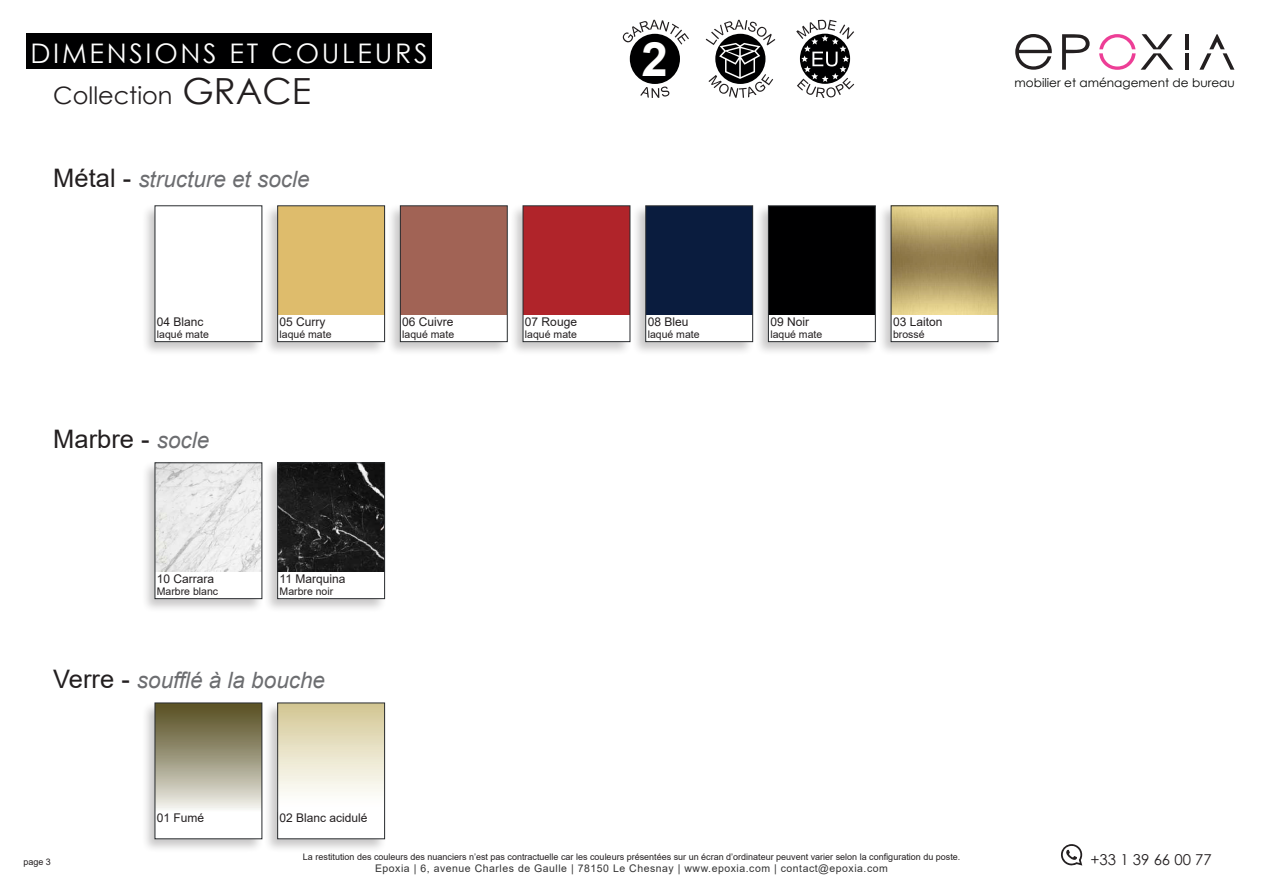
<style>
.page{position:relative;width:1263px;height:893px;background:#fff}
.page>*{position:absolute;margin:0;border:0;box-sizing:border-box;transform-origin:0 0}
.t1{font:700 47.4px "Arial";color:#fff}
.t2{font:27px "Century Gothic";letter-spacing:.1em;color:#fff}
.t3{font:25.5px "Arial";color:#231f20}
.t4{font:24px "Century Gothic";color:#231f20}
.t5{font:italic 22.5px "Arial";color:#6c6d70}
.t6{font:15px "Century Gothic";color:#231f20}
.t7{font:12px "Arial";color:#231f20}
.t8{font:12px "Century Gothic";color:#040503}
.t9{font:10.5px "Arial";color:#231f20}
.t10{font:10.5px "Arial";letter-spacing:.05em;color:#333}
.t11{font:9px "Arial";color:#231f20}
.s1{font-size:36px}
.s2{font-style:normal;font-size:25.5px;color:#231f20}
.s3{font-style:italic;font-size:22.5px;color:#6c6d70}
</style>
<div class="page">
<div style="left:26px;top:34px;width:406px;height:35px;background:#000001"></div>
<svg style="left:706px;top:20px;width:69px;height:78px"></svg>
<svg style="left:796px;top:20px;width:58px;height:78px"></svg>
<div style="left:630px;top:34px;width:50px;height:50px;background:#000001;border-radius:50%"></div>
<svg style="left:623px;top:20px;width:66px;height:25px"></svg>
<svg style="left:640px;top:86px;width:29px;height:12px"></svg>
<svg style="left:1061px;top:844px;width:22px;height:22px"></svg>
<svg style="left:1015px;top:34px;width:37px;height:36px"></svg>
<svg style="left:1199px;top:34px;width:35px;height:36px"></svg>
<svg style="left:1185px;top:53px;width:3px;height:17px"></svg>
<svg style="left:1185px;top:34px;width:3px;height:15px"></svg>
<svg style="left:1141px;top:34px;width:32px;height:36px"></svg>
<svg style="left:1062px;top:34px;width:27px;height:36px"></svg>
<svg style="left:1099px;top:34px;width:36px;height:36px"></svg>
<div style="left:141px;top:204px;width:123px;height:152px;background:#231f20;opacity:.25"></div>
<div style="left:155px;top:206px;width:107px;height:136px;background:#fff"></div>
<div style="left:141px;top:461px;width:123px;height:152px;background:#231f20;opacity:.25"></div>
<div style="left:155px;top:463px;width:107px;height:136px;background:#fff"></div>
<div style="left:141px;top:701px;width:123px;height:152px;background:#231f20;opacity:.25"></div>
<div style="left:155px;top:703px;width:107px;height:136px;background:#fff"></div>
<div style="left:386px;top:204px;width:124px;height:152px;background:#231f20;opacity:.25"></div>
<div style="left:400px;top:206px;width:107px;height:136px;background:#fff"></div>
<div style="left:631px;top:204px;width:124px;height:152px;background:#231f20;opacity:.25"></div>
<div style="left:646px;top:206px;width:107px;height:136px;background:#fff"></div>
<div style="left:263px;top:204px;width:124px;height:152px;background:#231f20;opacity:.25"></div>
<div style="left:278px;top:206px;width:107px;height:136px;background:#fff"></div>
<div style="left:263px;top:461px;width:124px;height:152px;background:#231f20;opacity:.25"></div>
<div style="left:278px;top:463px;width:107px;height:136px;background:#fff"></div>
<div style="left:263px;top:701px;width:124px;height:152px;background:#231f20;opacity:.25"></div>
<div style="left:278px;top:703px;width:107px;height:136px;background:#fff"></div>
<div style="left:509px;top:204px;width:123px;height:152px;background:#231f20;opacity:.25"></div>
<div style="left:523px;top:206px;width:107px;height:136px;background:#fff"></div>
<div style="left:754px;top:204px;width:124px;height:152px;background:#231f20;opacity:.25"></div>
<div style="left:768px;top:206px;width:107px;height:136px;background:#fff"></div>
<div style="left:877px;top:204px;width:123px;height:152px;background:#231f20;opacity:.25"></div>
<div style="left:891px;top:206px;width:107px;height:136px;background:#fff"></div>
<img style="left:157px;top:465px;width:103px;height:106px">
<div style="left:155px;top:703px;width:107px;height:109px;background:linear-gradient(to bottom,#514819,#f0f0eb)"></div>
<div style="left:401px;top:206px;width:106px;height:108px;background:#a16355"></div>
<div style="left:646px;top:206px;width:106px;height:108px;background:#0a1c3e"></div>
<div style="left:278px;top:206px;width:106px;height:108px;background:#debc6c"></div>
<img style="left:279px;top:465px;width:104px;height:106px">
<div style="left:278px;top:703px;width:106px;height:109px;background:linear-gradient(to bottom,#d3c794,#fff)"></div>
<div style="left:523px;top:206px;width:107px;height:108px;background:#b0242a"></div>
<div style="left:769px;top:206px;width:106px;height:108px;background:#000001"></div>
<img style="left:893px;top:208px;width:103px;height:106px">
<div style="left:155px;top:703px;width:107px;height:136px;border:1px solid #292c2f"></div>
<div style="left:400px;top:206px;width:107px;height:136px;border:1px solid #292c2f"></div>
<div style="left:645px;top:206px;width:108px;height:136px;border:1px solid #292c2f"></div>
<div style="left:277px;top:206px;width:108px;height:136px;border:1px solid #292c2f"></div>
<div style="left:277px;top:463px;width:108px;height:136px;border:1px solid #292c2f"></div>
<div style="left:277px;top:703px;width:108px;height:136px;border:1px solid #292c2f"></div>
<div style="left:768px;top:206px;width:107px;height:136px;border:1px solid #292c2f"></div>
<div style="left:891px;top:206px;width:107px;height:136px;border:1px solid #292c2f"></div>
<h2 class="t2" style="left:30px;top:34px;width:399px">DIMENSIONS ET COULEURS</h2>
<h3 class="t4" style="left:53px;top:78px;width:259px">Collection <span class="s1">GRACE</span></h3>
<p class="t5" style="left:53px;top:165px;width:258px"><span class="s2">Métal -</span> structure et socle</p>
<p class="t7" style="left:157px;top:314px;width:48px">04 Blanc</p>
<p class="t9" style="left:157px;top:327px;width:53px">laqué mate</p>
<p class="t3" style="left:53px;top:421px;width:157px">Marbre - <span class="s3">socle</span></p>
<p class="t7" style="left:280px;top:314px;width:48px">05 Curry</p>
<p class="t9" style="left:280px;top:327px;width:53px">laqué mate</p>
<p class="t7" style="left:402px;top:314px;width:53px">06 Cuivre</p>
<p class="t9" style="left:402px;top:327px;width:53px">laqué mate</p>
<p class="t7" style="left:157px;top:571px;width:59px">10 Carrara</p>
<p class="t9" style="left:157px;top:584px;width:63px">Marbre blanc</p>
<p class="t7" style="left:280px;top:571px;width:67px">11 Marquina</p>
<p class="t9" style="left:280px;top:584px;width:55px">Marbre noir</p>
<p class="t5" style="left:53px;top:666px;width:273px"><span class="s2">Verre -</span> soufflé à la bouche</p>
<p class="t7" style="left:157px;top:810px;width:49px">01 Fumé</p>
<p class="t7" style="left:280px;top:810px;width:90px">02 Blanc acidulé</p>
<h1 class="t1" style="left:642px;top:26px;width:28px">2</h1>
<p class="t7" style="left:525px;top:314px;width:54px">07 Rouge</p>
<p class="t9" style="left:525px;top:327px;width:53px">laqué mate</p>
<p class="t7" style="left:648px;top:314px;width:42px">08 Bleu</p>
<p class="t9" style="left:648px;top:327px;width:53px">laqué mate</p>
<p class="t7" style="left:770px;top:314px;width:40px">09 Noir</p>
<p class="t9" style="left:770px;top:327px;width:53px">laqué mate</p>
<p class="t7" style="left:893px;top:314px;width:51px">03 Laiton</p>
<p class="t9" style="left:893px;top:327px;width:33px">brossé</p>
<h3 class="t8" style="left:1014px;top:74px;width:222px">mobilier et aménagement de bureau</h3>
<p class="t11" style="left:303px;top:851px;width:659px">La restitution des couleurs des nuanciers n’est pas contractuelle car les couleurs présentées sur un écran d’ordinateur peuvent varier selon la configuration du poste.</p>
<p class="t11" style="left:23px;top:855px;width:29px">page 3</p>
<h3 class="t6" style="left:1090px;top:849px;width:123px">+33 1 39 66 00 77</h3>
<p class="t10" style="left:375px;top:861px;width:514px">Epoxia | 6, avenue Charles de Gaulle | 78150 Le Chesnay | www.epoxia.com | contact@epoxia.com</p>
</div>
